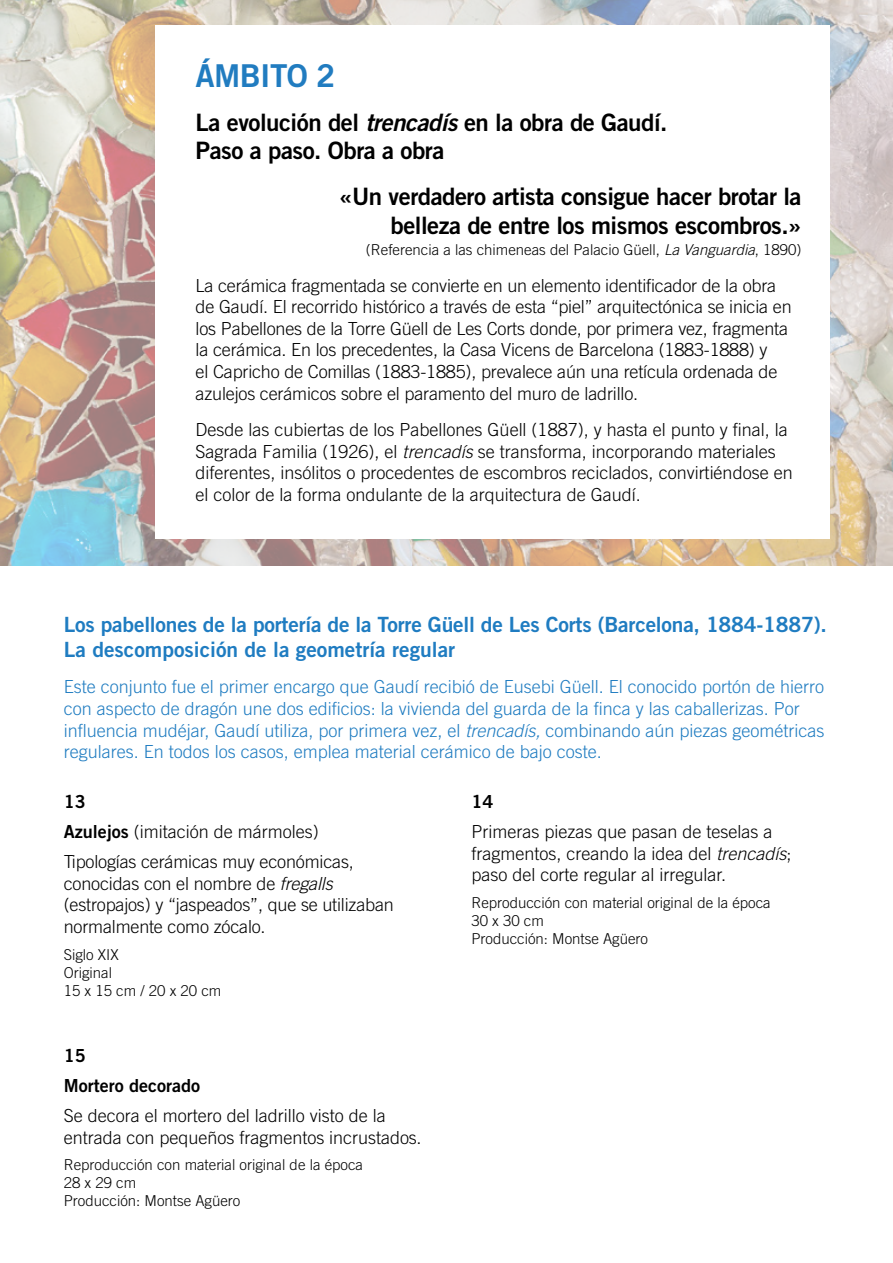
<style>
.page{position:relative;width:893px;height:1263px;background:#fff}
.page>*{position:absolute;margin:0;border:0;box-sizing:border-box;transform-origin:0 0}
.t1{font:31.5px "Trade Gothic Bold Two";letter-spacing:-.02em;color:#217cc0}
.t2{font:24px/28.8px "Trade Gothic Bold Two";letter-spacing:-.02em;color:#000}
.t3{font:21px/25.2px "Trade Gothic Bold Two";letter-spacing:-.01em;color:#1f7cc1}
.t4{font:300 18px/21.6px "Trade Gothic";letter-spacing:-.01em;color:#000}
.t5{font:300 18px/21.6px "Trade Gothic";color:#1f7cc1}
.t6{font:18px/30.2px "Trade Gothic Bold Two";color:#000}
.t7{font:300 15px/18px "Trade Gothic";color:#000}
.s1{font-style:italic}
.s2{font-family:"Trade Gothic Bold Two";font-weight:400}
</style>
<div class="page">
<img style="left:0;top:0;width:893px;height:566px">
<div style="left:155px;top:25px;width:674px;height:513px;background:#fff"></div>
<h1 class="t1" style="left:196px;top:56px;width:141px">ÁMBITO 2</h1>
<h2 class="t2" style="left:196px;top:107px;width:473px">La evolución del <span class="s1">trencadís</span> en la obra de Gaudí.<br>Paso a paso. Obra a obra</h2>
<h2 class="t2" style="left:339px;top:182px;width:464px;text-align:right">«Un verdadero artista consigue hacer brotar la belleza de entre los mismos escombros.»</h2>
<p class="t7" style="left:366px;top:240px;width:437px">(Referencia a las chimeneas del Palacio Güell, <span class="s1">La Vanguardia</span>, 1890)</p>
<p class="t4" style="left:196px;top:274px;width:598px">La cerámica fragmentada se convierte en un elemento identificador de la obra de Gaudí. El recorrido histórico a través de esta “piel” arquitectónica se inicia en los Pabellones de la Torre Güell de Les Corts donde, por primera vez, fragmenta la cerámica. En los precedentes, la Casa Vicens de Barcelona (1883-1888) y<br>el Capricho de Comillas (1883-1885), prevalece aún una retícula ordenada de azulejos cerámicos sobre el paramento del muro de ladrillo.</p>
<p class="t4" style="left:196px;top:419px;width:599px">Desde las cubiertas de los Pabellones Güell (1887), y hasta el punto y final, la Sagrada Familia (1926), el <span class="s1">trencadís</span> se transforma, incorporando materiales diferentes, insólitos o procedentes de escombros reciclados, convirtiéndose en el color de la forma ondulante de la arquitectura de Gaudí.</p>
<p class="t3" style="left:64px;top:611px;width:765px">Los pabellones de la portería de la Torre Güell de Les Corts (Barcelona, 1884-1887).<br>La descomposición de la geometría regular</p>
<p class="t5" style="left:64px;top:676px;width:762px">Este conjunto fue el primer encargo que Gaudí recibió de Eusebi Güell. El conocido portón de hierro con aspecto de dragón une dos edificios: la vivienda del guarda de la finca y las caballerizas. Por influencia mudéjar, Gaudí utiliza, por primera vez, el <span class="s1">trencadís,</span> combinando aún piezas geométricas regulares. En todos los casos, emplea material cerámico de bajo coste.</p>
<p class="t6" style="left:64px;top:786px;width:23px">13</p>
<p class="t4" style="left:64px;top:816px;width:292px;line-height:30.2px"><span class="s2">Azulejos</span> (imitación de mármoles)<br>Tipologías cerámicas muy económicas,</p>
<p class="t4" style="left:64px;top:872px;width:332px">conocidas con el nombre de <span class="s1">fregalls </span>(estropajos) y “jaspeados”, que se utilizaban normalmente como zócalo.</p>
<p class="t7" style="left:64px;top:945px;width:159px">Siglo XIX<br>Original<br>15 x 15 cm / 20 x 20 cm</p>
<p class="t6" style="left:471px;top:786px;width:23px">14</p>
<p class="t4" style="left:471px;top:821px;width:322px">Primeras piezas que pasan de teselas a fragmentos, creando la idea del <span class="s1">trencadís</span>; paso del corte regular al irregular.</p>
<p class="t7" style="left:471px;top:893px;width:301px">Reproducción con material original de la época<br>30 x 30 cm<br>Producción: Montse Agüero</p>
<p class="t6" style="left:64px;top:1040px;width:138px">15<br>Mortero decorado</p>
<p class="t4" style="left:64px;top:1104px;width:359px">Se decora el mortero del ladrillo visto de la entrada con pequeños fragmentos incrustados.</p>
<p class="t7" style="left:64px;top:1155px;width:301px">Reproducción con material original de la época<br>28 x 29 cm<br>Producción: Montse Agüero</p>
</div>
